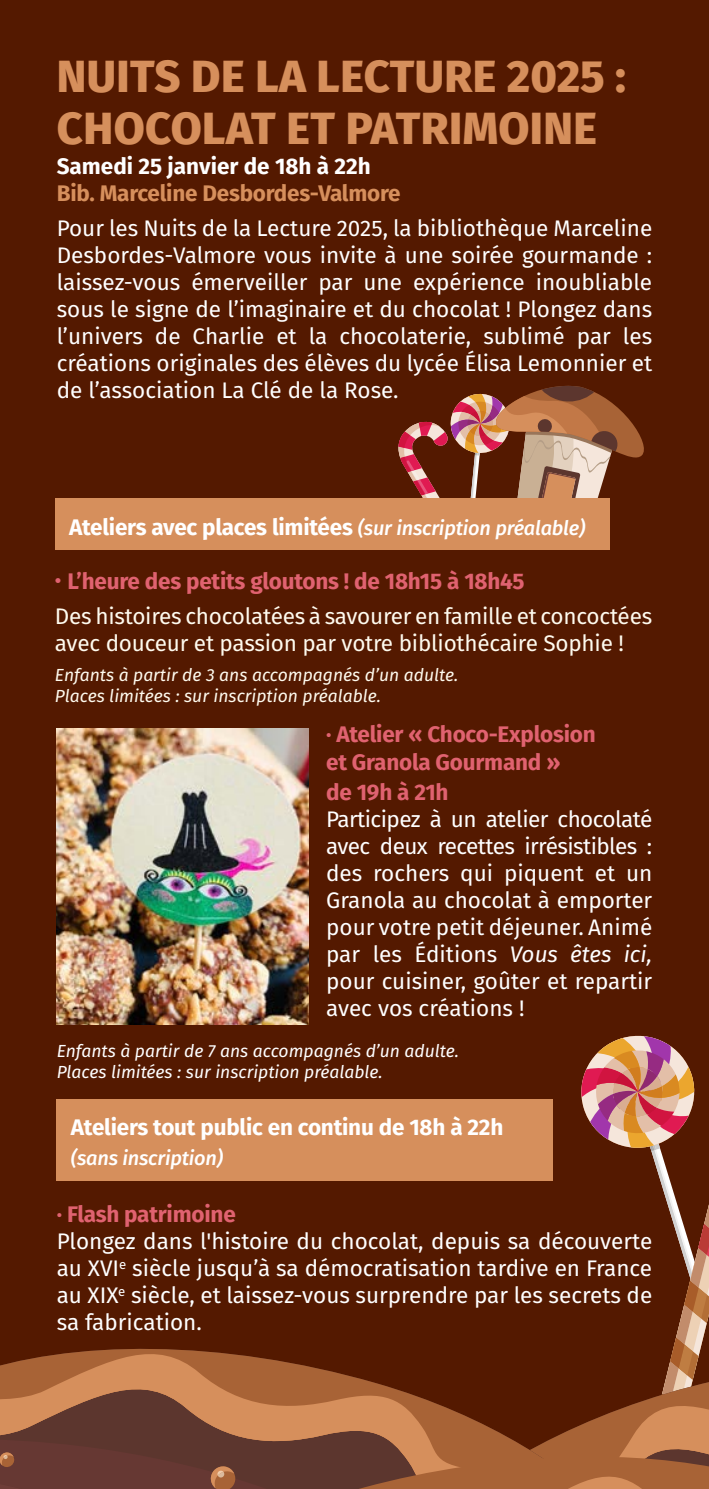
<style>
.page{position:relative;width:709px;height:1489px;background:#fff}
.page>*{position:absolute;margin:0;border:0;box-sizing:border-box;transform-origin:0 0}
.t1{font:800 45px/52.5px "Fira Sans";letter-spacing:.01em;color:#d68f5c}
.t2{font:22.5px/27px "Fira Sans";color:#fff;text-align:justify}
.t3{font:22.5px/35px "Fira Sans";letter-spacing:-.01em;color:#fffbef}
.t4{font:700 22.5px "Fira Sans";letter-spacing:-.01em;color:#fff}
.t5{font:700 22.5px/27px "Fira Sans";letter-spacing:-.01em;color:#e06270}
.t6{font:700 22.5px "Fira Sans";letter-spacing:-.01em;color:#d68f5c}
.t7{font:italic 500 20px "Fira Sans";letter-spacing:-.01em;color:#fff}
.t8{font:italic 17.5px/21px "Fira Sans";color:#fff}
.t9{font:italic 17.5px/21px "Fira Sans";color:#fffbef}
.s1{font-weight:500;font-style:italic;font-size:20px}
.s2{font-weight:700;font-size:27.5px;color:#e06270}
.s3{font-weight:700;color:#e06270}
.s4{font-style:italic}
</style>
<div class="page">
<div style="left:0;top:0;width:709px;height:1488px;background:#541900"></div>
<svg style="left:0;top:1035px;width:709px;height:453px"></svg>
<svg style="left:398px;top:385px;width:246px;height:151px"></svg>
<div style="left:57px;top:1098px;width:496px;height:82px;background:#d68f5c"></div>
<div style="left:55px;top:498px;width:554px;height:51px;background:#d68f5c"></div>
<img style="left:57px;top:728px;width:252px;height:296px">
<h1 class="t1" style="left:57px;top:46px;width:570px">NUITS DE LA LECTURE 2025 :<br>CHOCOLAT ET PATRIMOINE</h1>
<p class="t4" style="left:57px;top:147px;width:315px">Samedi 25 janvier de 18h à 22h</p>
<p class="t6" style="left:57px;top:174px;width:345px">Bib. Marceline Desbordes-Valmore</p>
<p class="t2" style="left:57px;top:214px;width:597px">Pour les Nuits de la Lecture 2025, la bibliothèque Marceline Desbordes-Valmore vous invite à une soirée gourmande : laissez-vous émerveiller par une expérience inoubliable sous le signe de l’imaginaire et du chocolat ! Plongez dans l’univers de Charlie et la chocolaterie, sublimé par les créations originales des élèves du lycée Élisa Lemonnier et de l’association La Clé de la Rose.</p>
<p class="t4" style="left:69px;top:507px;width:518px">Ateliers avec places limitées <span class="s1">(sur inscription préalable)</span></p>
<p class="t3" style="left:55px;top:563px;width:598px"><span class="s2">·</span> <span class="s3">L’heure des petits gloutons ! de 18h15 à 18h45<br></span>Des histoires chocolatées à savourer en famille et concoctées</p>
<p class="t3" style="left:55px;top:625px;width:570px">avec douceur et passion par votre bibliothécaire Sophie !</p>
<p class="t9" style="left:55px;top:664px;width:405px">Enfants à partir de 3 ans accompagnés d’un adulte.<br>Places limitées : sur inscription préalable.</p>
<p class="t5" style="left:326px;top:719px;width:271px">· Atelier « Choco-Explosion et Granola Gourmand »</p>
<p class="t5" style="left:326px;top:776px;width:124px">de 19h à 21h</p>
<p class="t2" style="left:326px;top:804px;width:328px">Participez à un atelier chocolaté avec deux recettes irrésistibles : des rochers qui piquent et un Granola au chocolat à emporter pour votre petit déjeuner. Animé par les Éditions <span class="s4">Vous êtes ici, </span>pour cuisiner, goûter et repartir avec vos créations !</p>
<p class="t8" style="left:57px;top:1040px;width:404px">Enfants à partir de 7 ans accompagnés d’un adulte.<br>Places limitées : sur inscription préalable.</p>
<p class="t4" style="left:71px;top:1108px;width:434px">Ateliers tout public en continu de 18h à 22h</p>
<p class="t7" style="left:71px;top:1142px;width:154px">(sans inscription)</p>
<p class="t5" style="left:57px;top:1199px;width:180px">· Flash patrimoine</p>
<p class="t2" style="left:57px;top:1227px;width:597px">Plongez dans l'histoire du chocolat, depuis sa découverte au XVI<sup>e</sup> siècle jusqu’à sa démocratisation tardive en France au XIX<sup>e</sup> siècle, et laissez-vous surprendre par les secrets de sa fabrication.</p>
</div>
